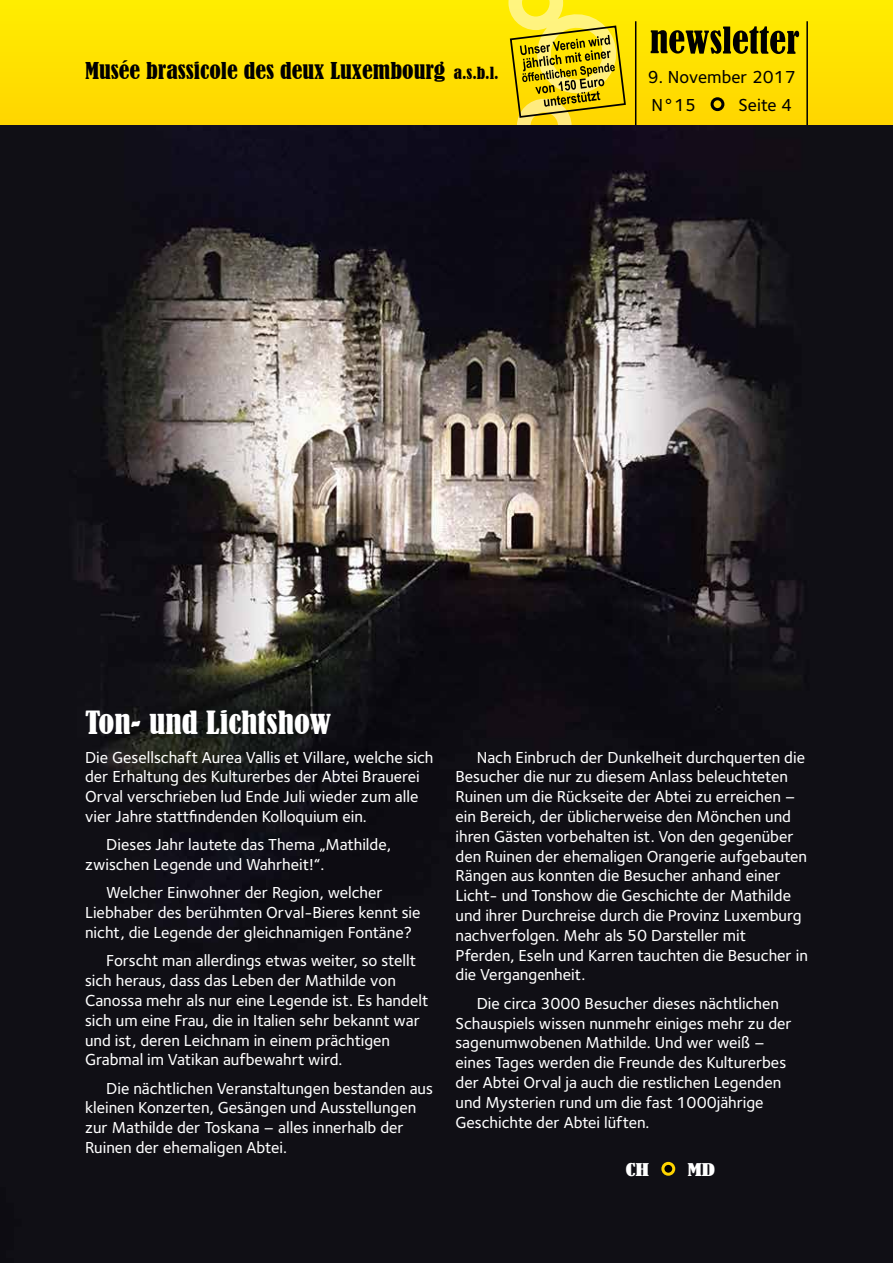
<style>
.page{position:relative;width:893px;height:1263px;background:#fff}
.page>*{position:absolute;margin:0;border:0;box-sizing:border-box;transform-origin:0 0}
.t1{font:condensed 30px "Bernard";color:#fff;scale:1.11 1}
.t2{font:condensed 21.75px "Bernard";color:#000;scale:1.1 1}
.t3{font:18px/28.5px "Foundry Sterling Medium CE";color:#000}
.t4{font:16.5px/19.8px "Foundry Sterling Medium CE";color:#fff}
.t5{font:condensed 16.5px "Bernard";color:#fff;scale:1.5 1}
.s1{font-size:15.75px}
</style>
<div class="page">
<svg style="left:0;top:0;width:893px;height:125px;background:#fee100"></svg>
<svg style="left:651px;top:26px;width:148px;height:28px;background:#7d7000"></svg>
<div style="left:712px;top:99px;width:11px;height:11px;background:#ffd400;border-radius:50%"></div>
<div style="left:711px;top:97px;width:13px;height:14px;border:3px solid #000;border-radius:50%"></div>
<hr style="left:806px;top:21px;width:2px;height:105px;background:#000">
<svg style="left:453px;top:66px;width:46px;height:14px"></svg>
<svg style="left:508px;top:0;width:129px;height:125px;background:#dbc41e"></svg>
<img style="left:0;top:125px;width:893px;height:1138px">
<div style="left:663px;top:1163px;width:11px;height:11px;background:#000;border-radius:50%"></div>
<div style="left:661px;top:1162px;width:14px;height:14px;border:3px solid #ffd400;border-radius:50%"></div>
<h2 class="t2" style="left:85px;top:58px;width:378px">Musée brassicole des deux Luxembourg <span class="s1">a.s.b.l.</span></h2>
<p class="t3" style="left:648px;top:63px;width:150px">9. November 2017<br>N°15</p>
<p class="t3" style="left:738px;top:91px;width:55px">Seite 4</p>
<h1 class="t1" style="left:85px;top:705px;width:223px">Ton- und Lichtshow</h1>
<p class="t4" style="left:85px;top:748px;width:350px">Die Gesellschaft Aurea Vallis et Villare, welche sich der Erhaltung des Kulturerbes der Abtei Brauerei Orval verschrieben lud Ende Juli wieder zum alle vier Jahre stattfindenden Kolloquium ein.</p>
<p class="t4" style="left:85px;top:835px;width:308px;text-indent:21px">Dieses Jahr lautete das Thema „Mathilde, zwischen Legende und Wahrheit!“.</p>
<p class="t4" style="left:85px;top:883px;width:337px;text-indent:21px">Welcher Einwohner der Region, welcher<br>Liebhaber des berühmten Orval-Bieres kennt sie nicht, die Legende der gleichnamigen Fontäne?</p>
<p class="t4" style="left:85px;top:951px;width:345px;text-indent:21px">Forscht man allerdings etwas weiter, so stellt sich heraus, dass das Leben der Mathilde von Canossa mehr als nur eine Legende ist. Es handelt sich um eine Frau, die in Italien sehr bekannt war und ist, deren Leichnam in einem prächtigen Grabmal im Vatikan aufbewahrt wird.</p>
<p class="t4" style="left:85px;top:1079px;width:349px;text-indent:21px">Die nächtlichen Veranstaltungen bestanden aus kleinen Konzerten, Gesängen und Ausstellungen zur Mathilde der Toskana – alles innerhalb der Ruinen der ehemaligen Abtei.</p>
<p class="t4" style="left:455px;top:747px;width:354px;text-indent:21px">Nach Einbruch der Dunkelheit durchquerten die Besucher die nur zu diesem Anlass beleuchteten Ruinen um die Rückseite der Abtei zu erreichen – ein Bereich, der üblicherweise den Mönchen und ihren Gästen vorbehalten ist. Von den gegenüber den Ruinen der ehemaligen Orangerie aufgebauten Rängen aus konnten die Besucher anhand einer Licht- und Tonshow die Geschichte der Mathilde und ihrer Durchreise durch die Provinz Luxemburg nachverfolgen. Mehr als 50 Darsteller mit Pferden, Eseln und Karren tauchten die Besucher in die Vergangenheit.</p>
<p class="t4" style="left:455px;top:994px;width:338px;text-indent:21px">Die circa 3000 Besucher dieses nächtlichen Schauspiels wissen nunmehr einiges mehr zu der sagenumwobenen Mathilde. Und wer weiß – eines Tages werden die Freunde des Kulturerbes der Abtei Orval ja auch die restlichen Legenden und Mysterien rund um die fast 1000jährige Geschichte der Abtei lüften.</p>
<p class="t5" style="left:626px;top:1160px;width:17px">CH</p>
<p class="t5" style="left:687px;top:1160px;width:20px">MD</p>
</div>
